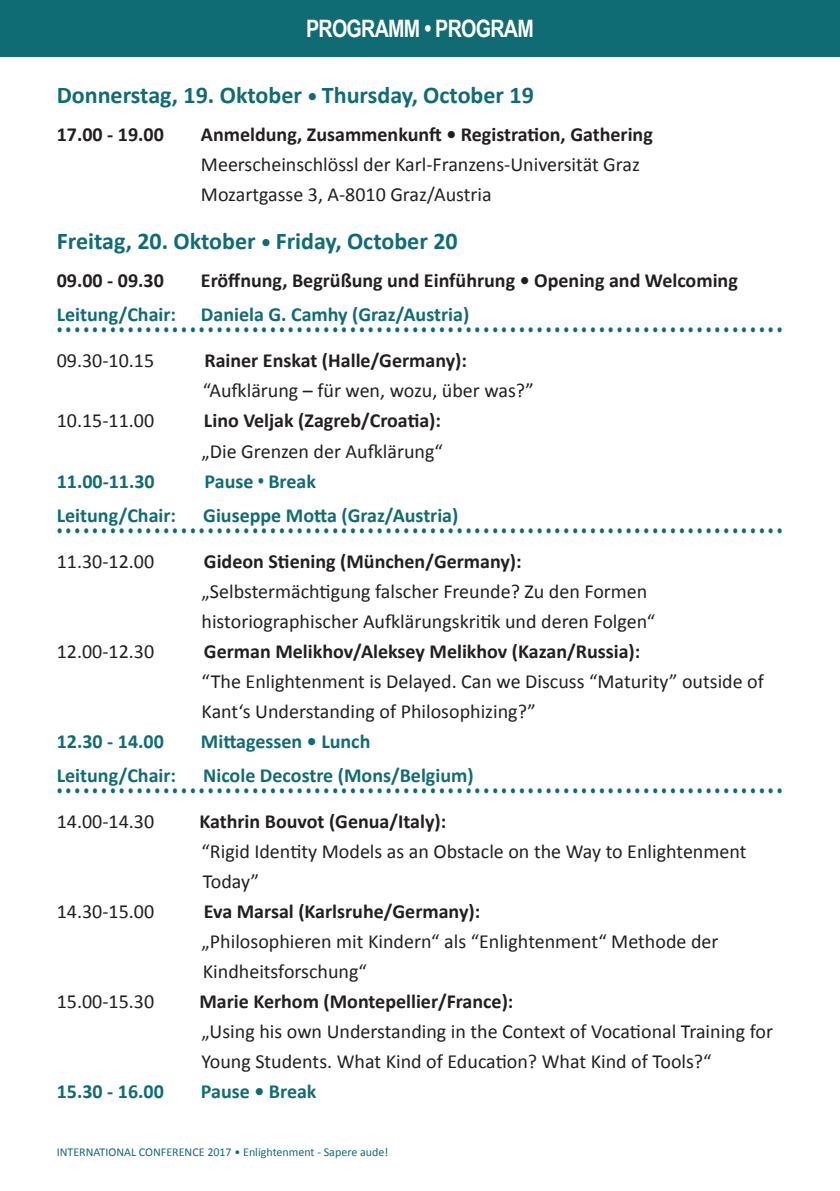
<style>
.page{position:relative;width:840px;height:1191px;background:#fff}
.page>*{position:absolute;margin:0;border:0;box-sizing:border-box;transform-origin:0 0}
.t1{font:700 24px "Calibri";color:#106c74}
.t2{font:700 24px "Arial Narrow";letter-spacing:-.03em;color:#fff}
.t3{font:20px/30px "Calibri";color:#231f20}
.t4{font:700 20px "Calibri";color:#231f20}
.t5{font:20px "Arial Narrow";color:#106c74}
.t6{font:700 20px "Calibri";color:#106c74}
.t7{font:12px "Calibri";color:#106c74}
.s1{font-size:20px}
.s2{font-family:"Arial Narrow"}
</style>
<div class="page">
<div style="left:0;top:0;width:839px;height:57px;background:#106c74"></div>
<p class="t2" style="left:306px;top:10px;width:229px">PROGRAMM • PROGRAM</p>
<p class="t1" style="left:57px;top:80px;width:478px">Donnerstag, 19. Oktober <span class="s1">•</span> Thursday, October 19</p>
<p class="t4" style="left:57px;top:122px;width:108px">17.00 - 19.00</p>
<p class="t4" style="left:201px;top:122px;width:453px">Anmeldung, Zusammenkunft • Registration, Gathering</p>
<p class="t3" style="left:201px;top:150px;width:440px">Meerscheinschlössl der Karl-Franzens-Universität Graz<br>Mozartgasse 3, A-8010 Graz/Austria</p>
<p class="t1" style="left:57px;top:226px;width:402px">Freitag, 20. Oktober <span class="s1">•</span> Friday, October 20</p>
<p class="t4" style="left:57px;top:268px;width:108px">09.00 - 09.30</p>
<p class="t4" style="left:201px;top:268px;width:538px">Eröffnung, Begrüßung und Einführung • Opening and Welcoming</p>
<p class="t6" style="left:57px;top:302px;width:414px">Leitung/Chair: Daniela G. Camhy (Graz/Austria)</p>
<p class="t5" style="left:57px;top:316px;width:727px">••••••••••••••••••••••••••••••••••••••••••••••••••••••••••••••••••••••••••••••••••</p>
<p class="t3" style="left:57px;top:346px;width:99px">09.30-10.15</p>
<p class="t4" style="left:204px;top:348px;width:264px">Rainer Enskat (Halle/Germany):</p>
<p class="t3" style="left:203px;top:376px;width:332px">“Aufklärung – für wen, wozu, über was?”</p>
<p class="t3" style="left:57px;top:406px;width:99px">10.15-11.00</p>
<p class="t4" style="left:204px;top:408px;width:238px">Lino Veljak (Zagreb/Croatia):</p>
<p class="t3" style="left:201px;top:436px;width:243px">„Die Grenzen der Aufklärung“</p>
<p class="t6" style="left:57px;top:468px;width:99px">11.00-11.30</p>
<p class="t6" style="left:204px;top:468px;width:113px">Pause <span class="s2">•</span> Break</p>
<p class="t6" style="left:57px;top:502px;width:121px">Leitung/Chair:</p>
<p class="t6" style="left:203px;top:502px;width:256px">Giuseppe Motta (Graz/Austria)</p>
<p class="t5" style="left:57px;top:516px;width:727px">••••••••••••••••••••••••••••••••••••••••••••••••••••••••••••••••••••••••••••••••••</p>
<p class="t3" style="left:57px;top:546px;width:99px">11.30-12.00</p>
<p class="t4" style="left:204px;top:548px;width:319px">Gideon Stiening (München/Germany):</p>
<p class="t3" style="left:201px;top:576px;width:455px">„Selbstermächtigung falscher Freunde? Zu den Formen historiographischer Aufklärungskritik und deren Folgen“</p>
<p class="t3" style="left:57px;top:636px;width:99px">12.00-12.30</p>
<p class="t4" style="left:204px;top:638px;width:437px">German Melikhov/Aleksey Melikhov (Kazan/Russia):</p>
<p class="t3" style="left:201px;top:666px;width:563px">“The Enlightenment is Delayed. Can we Discuss “Maturity” outside of<br>Kant‘s Understanding of Philosophizing?”</p>
<p class="t6" style="left:57px;top:728px;width:108px">12.30 - 14.00</p>
<p class="t6" style="left:201px;top:728px;width:171px">Mittagessen • Lunch</p>
<p class="t6" style="left:57px;top:762px;width:121px">Leitung/Chair:</p>
<p class="t6" style="left:203px;top:762px;width:272px">Nicole Decostre (Mons/Belgium)</p>
<p class="t5" style="left:57px;top:776px;width:727px">••••••••••••••••••••••••••••••••••••••••••••••••••••••••••••••••••••••••••••••••••</p>
<p class="t3" style="left:57px;top:806px;width:99px">14.00-14.30</p>
<p class="t4" style="left:199px;top:808px;width:248px">Kathrin Bouvot (Genua/Italy):</p>
<p class="t3" style="left:201px;top:836px;width:546px">“Rigid Identity Models as an Obstacle on the Way to Enlightenment<br>Today”</p>
<p class="t3" style="left:57px;top:896px;width:99px">14.30-15.00</p>
<p class="t4" style="left:204px;top:898px;width:277px">Eva Marsal (Karlsruhe/Germany):</p>
<p class="t3" style="left:201px;top:926px;width:518px">„Philosophieren mit Kindern“ als “Enlightenment“ Methode der<br>Kindheitsforschung“</p>
<p class="t3" style="left:57px;top:986px;width:99px">15.00-15.30</p>
<p class="t4" style="left:199px;top:988px;width:315px">Marie Kerhom (Montepellier/France):</p>
<p class="t3" style="left:201px;top:1016px;width:572px">„Using his own Understanding in the Context of Vocational Training for<br>Young Students. What Kind of Education? What Kind of Tools?“</p>
<p class="t6" style="left:57px;top:1078px;width:108px">15.30 - 16.00</p>
<p class="t6" style="left:201px;top:1078px;width:117px">Pause • Break</p>
<p class="t7" style="left:57px;top:1144px;width:333px">INTERNATIONAL CONFERENCE 2017 • Enlightenment - Sapere aude!</p>
</div>
